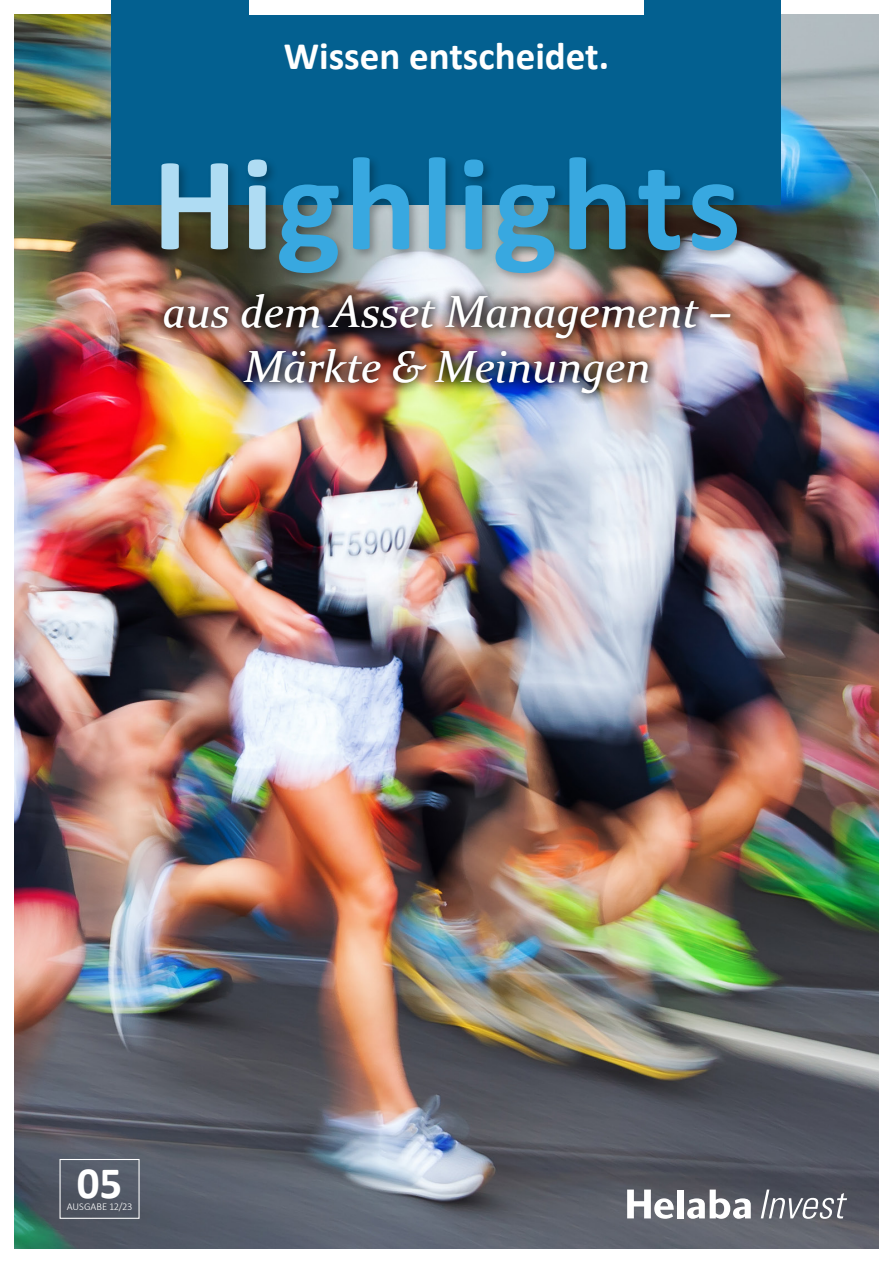
<style>
.page{position:relative;width:893px;height:1263px;background:#fff}
.page>*{position:absolute;margin:0;border:0;box-sizing:border-box;transform-origin:0 0}
.t1{font:700 135px "Calibri";letter-spacing:.025em;color:#38a8e0}
.t2{font:italic 45px/55.5px "Constantia";color:#fff;text-align:center}
.t3{font:700 45px "Calibri";color:#fff}
.t4{font:700 39px "Calibri";color:#fff}
.t5{font:300 10.5px "Calibri";color:#fff}
.s1{color:#afdcf3}
</style>
<div class="page">
<img style="left:15px;top:15px;width:863px;height:1233px">
<div style="left:112px;top:0;width:669px;height:204px;background:#036090"></div>
<div style="left:158px;top:154px;width:591px;height:132px;background:#000;opacity:.3"></div>
<svg style="left:761px;top:1189px;width:86px;height:30px;background:#777a82"></svg>
<div style="left:677px;top:1189px;width:6px;height:29px;background:#fff"></div>
<svg style="left:627px;top:1189px;width:47px;height:30px"></svg>
<svg style="left:687px;top:1189px;width:64px;height:30px"></svg>
<div style="left:60px;top:1159px;width:80px;height:60px;border:1px solid #fff"></div>
<div style="left:249px;top:0;width:395px;height:15px;background:#fff"></div>
<img style="left:153px;top:283px;width:588px;height:122px">
<p class="t4" style="left:284px;top:28px;width:327px">Wissen entscheidet.</p>
<h1 class="t1" style="left:152px;top:109px;width:590px"><span class="s1">Hi</span>ghlights</h1>
<p class="t2" style="left:163px;top:282px;width:570px">aus dem Asset Management –<br>Märkte &amp; Meinungen</p>
<p class="t3" style="left:77px;top:1151px;width:47px">05</p>
<p class="t5" style="left:67px;top:1200px;width:67px">AUSGABE 12/23</p>
</div>
